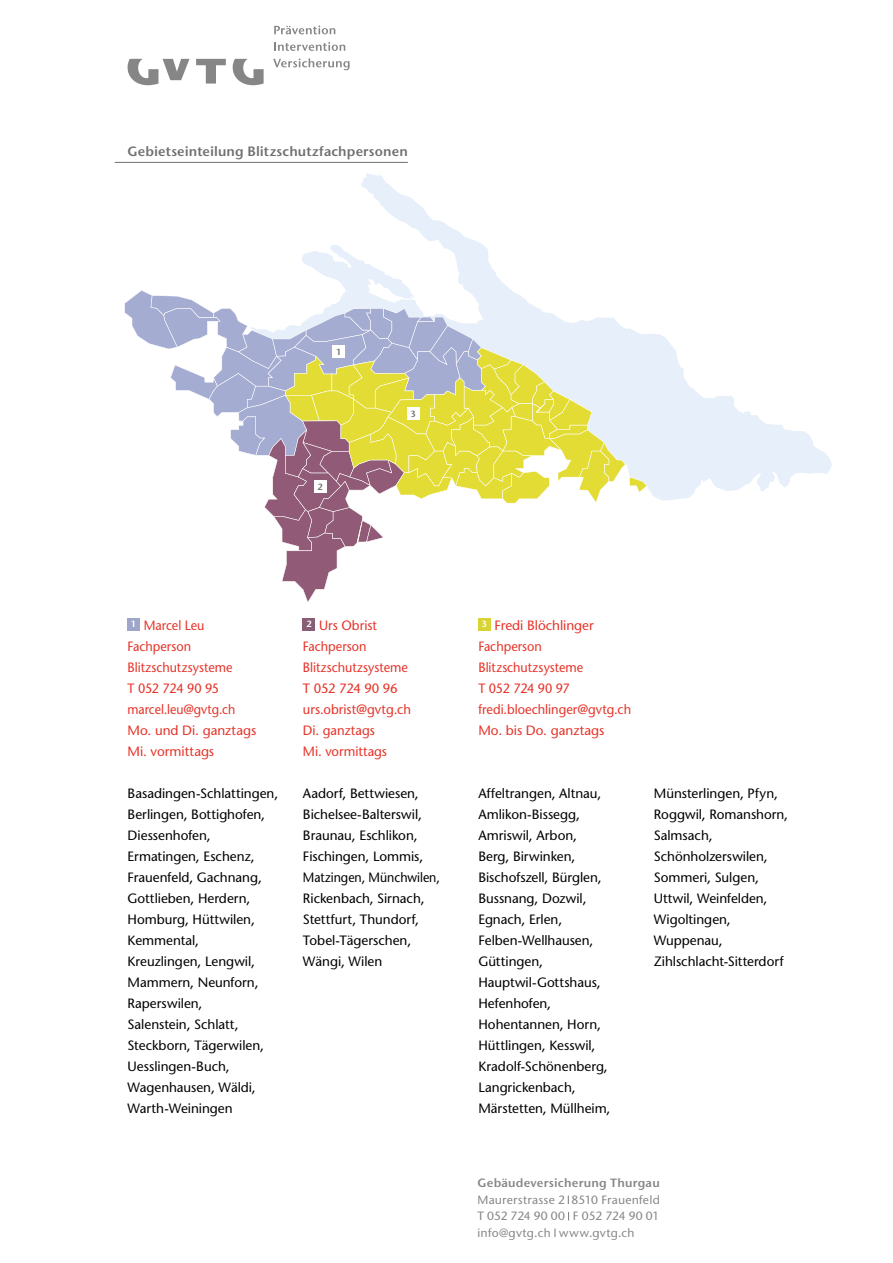
<style>
.page{position:relative;width:893px;height:1263px;background:#fff}
.page>*{position:absolute;margin:0;border:0;box-sizing:border-box;transform-origin:0 0}
.t1{font:13.5px/21px "Stone Sans";color:#000}
.t2{font:13.5px/21px "Stone Sans";color:#e63329}
.t3{font:13.5px/21px "Stone Sans";color:#e63329;scale:.94 1}
.t4{font:13.5px "Stone Sans ITC Semi";letter-spacing:.01em;color:#706f6f}
.t5{font:500 12px/16.5px "Stone Sans ITC";letter-spacing:.015em;color:#878686;text-align:justify}
.t6{font:12px "Stone Sans ITC Semi";letter-spacing:.02em;color:#878686}
.t7{font:9px "Stone Sans ITC Semi";color:#706f6f}
</style>
<div class="page">
<svg style="left:554px;top:1228px;width:2px;height:9px"></svg>
<svg style="left:302px;top:173px;width:530px;height:328px"></svg>
<svg style="left:124px;top:290px;width:523px;height:312px"></svg>
<div style="left:128px;top:618px;width:12px;height:12px;background:#9ea6c9"></div>
<div style="left:303px;top:618px;width:12px;height:12px;background:#875e75"></div>
<div style="left:478px;top:618px;width:12px;height:12px;background:#d9d436"></div>
<div style="left:407px;top:408px;width:12px;height:12px;background:#fff"></div>
<div style="left:314px;top:481px;width:12px;height:12px;background:#fff"></div>
<div style="left:333px;top:346px;width:12px;height:12px;background:#fff"></div>
<svg style="left:233px;top:59px;width:31px;height:26px"></svg>
<svg style="left:196px;top:59px;width:30px;height:25px"></svg>
<svg style="left:128px;top:59px;width:62px;height:26px"></svg>
<svg style="left:274px;top:26px;width:61px;height:8px"></svg>
<svg style="left:274px;top:42px;width:71px;height:9px"></svg>
<svg style="left:273px;top:58px;width:77px;height:12px"></svg>
<hr style="left:115px;top:162px;width:293px;height:1px;background:#706f6f">
<p class="t4" style="left:128px;top:143px;width:282px">Gebietseinteilung Blitzschutzfachpersonen</p>
<p class="t7" style="left:336px;top:346px;width:7px">1</p>
<p class="t7" style="left:318px;top:481px;width:7px">2</p>
<p class="t7" style="left:410px;top:408px;width:7px">3</p>
<p class="t3" style="left:128px;top:615px;width:138px"><sup>1</sup> Marcel Leu<br>Fachperson<br>Blitzschutzsysteme<br>T 052 724 90 95 marcel.leu@gvtg.ch<br>Mo. und Di. ganztags<br>Mi. vormittags</p>
<p class="t1" style="left:128px;top:783px;width:152px">Basadingen-Schlattingen,<br>Berlingen, Bottighofen,<br>Diessenhofen,<br>Ermatingen, Eschenz,<br>Frauenfeld, Gachnang,<br>Gottlieben, Herdern,<br>Homburg, Hüttwilen,<br>Kemmental,<br>Kreuzlingen, Lengwil,<br>Mammern, Neunforn,<br>Raperswilen,<br>Salenstein, Schlatt,<br>Steckborn, Tägerwilen,<br>Uesslingen-Buch,<br>Wagenhausen, Wäldi,<br>Warth-Weiningen</p>
<p class="t2" style="left:303px;top:615px;width:110px"><sup>2</sup> Urs Obrist<br>Fachperson<br>Blitzschutzsysteme<br>T 052 724 90 96 urs.obrist@gvtg.ch<br>Di. ganztags<br>Mi. vormittags</p>
<p class="t1" style="left:303px;top:783px;width:138px">Aadorf, Bettwiesen,<br>Bichelsee-Balterswil,<br>Braunau, Eschlikon,<br>Fischingen, Lommis,<br>Matzingen, Münchwilen,<br>Rickenbach, Sirnach,<br>Stettfurt, Thundorf,<br>Tobel-Tägerschen,<br>Wängi, Wilen</p>
<p class="t2" style="left:478px;top:615px;width:154px"><sup>3</sup> Fredi Blöchlinger<br>Fachperson<br>Blitzschutzsysteme<br>T 052 724 90 97 fredi.bloechlinger@gvtg.ch<br>Mo. bis Do. ganztags</p>
<p class="t1" style="left:478px;top:783px;width:134px">Affeltrangen, Altnau,<br>Amlikon-Bissegg,<br>Amriswil, Arbon,<br>Berg, Birwinken,<br>Bischofszell, Bürglen,<br>Bussnang, Dozwil,<br>Egnach, Erlen,<br>Felben-Wellhausen,<br>Güttingen,<br>Hauptwil-Gottshaus,<br>Hefenhofen,<br>Hohentannen, Horn,<br>Hüttlingen, Kesswil,<br>Kradolf-Schönenberg,<br>Langrickenbach,<br>Märstetten, Müllheim,</p>
<p class="t1" style="left:654px;top:783px;width:136px">Münsterlingen, Pfyn,<br>Roggwil, Romanshorn,<br>Salmsach,<br>Schönholzerswilen,<br>Sommeri, Sulgen,<br>Uttwil, Weinfelden,<br>Wigoltingen,<br>Wuppenau,<br>Zihlschlacht-Sitterdorf</p>
<p class="t6" style="left:478px;top:1176px;width:184px">Gebäudeversicherung Thurgau</p>
<p class="t5" style="left:478px;top:1191px;width:184px">Maurerstrasse 2 8510 Frauenfeld T 052 724 90 00 F 052 724 90 01 info@gvtg.ch www.gvtg.ch</p>
</div>
